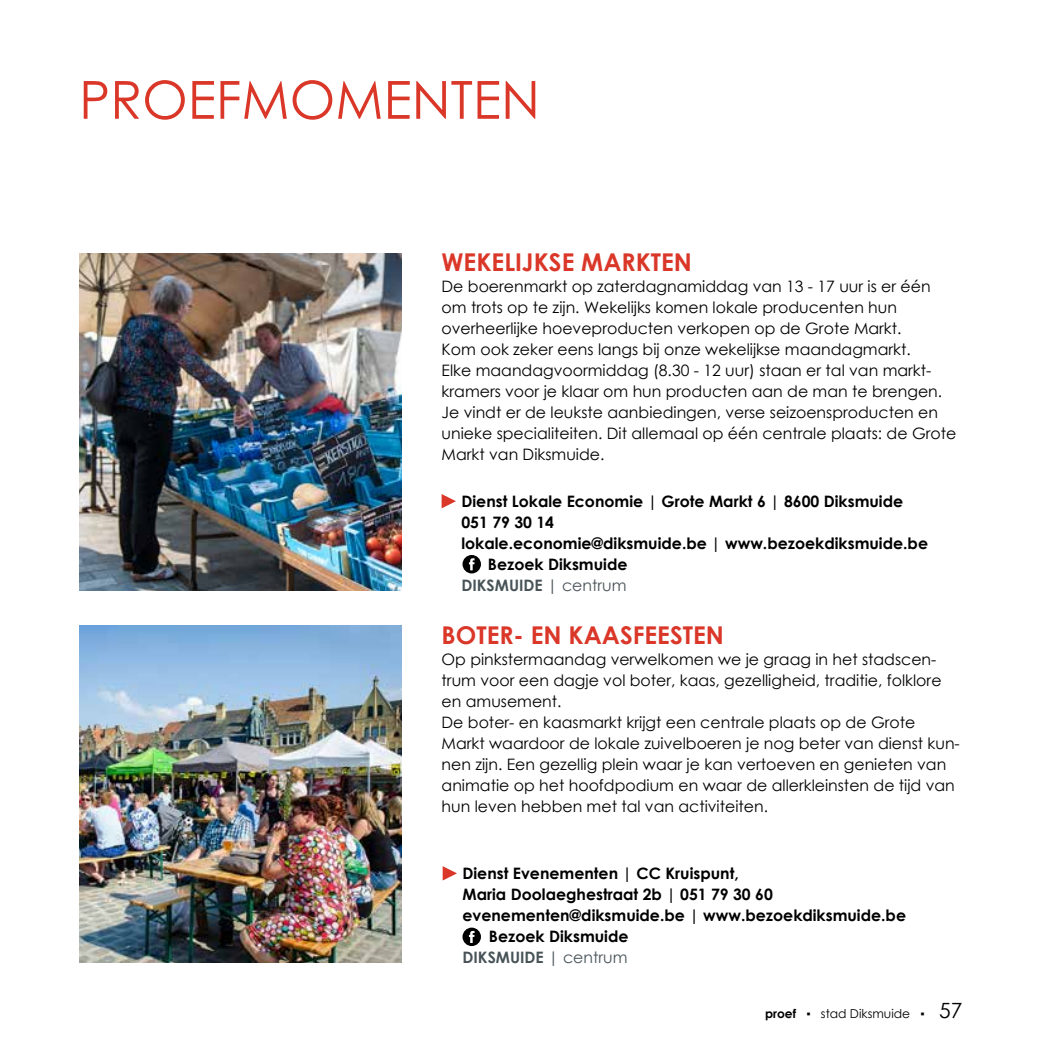
<style>
.page{position:relative;width:1042px;height:1042px;background:#fff}
.page>*{position:absolute;margin:0;border:0;box-sizing:border-box;transform-origin:0 0}
.t1{font:52.5px "Century Gothic";color:#da3729}
.t2{font:700 24.5px "Century Gothic";color:#da3729}
.t3{font:15.75px/21px "Century Gothic";color:#000}
.t4{font:700 15.75px "Century Gothic";color:#000}
.t5{font:700 15.75px "Century Gothic";color:#485358}
.t6{font:12.25px "Century Gothic";color:#000}
.s1{font-weight:400}
.s2{font-weight:700}
.s3{font-family:"Arial"}
.s4{font-size:21px}
</style>
<div class="page">
<img style="left:79px;top:253px;width:323px;height:337px">
<img style="left:79px;top:625px;width:323px;height:337px">
<svg style="left:441px;top:494px;width:15px;height:14px"></svg>
<svg style="left:443px;top:866px;width:14px;height:14px"></svg>
<div style="left:462px;top:555px;width:19px;height:18px;background:#000;border-radius:50%"></div>
<svg style="left:469px;top:558px;width:5px;height:12px"></svg>
<svg style="left:462px;top:927px;width:19px;height:19px"></svg>
<svg style="left:469px;top:931px;width:5px;height:12px"></svg>
<h1 class="t1" style="left:79px;top:63px;width:462px">PROEFMOMENTEN</h1>
<h2 class="t2" style="left:441px;top:244px;width:252px">WEKELIJKSE MARKTEN</h2>
<p class="t3" style="left:441px;top:276px;width:516px">De boerenmarkt op zaterdagnamiddag van 13 - 17 uur is er één om trots op te zijn. Wekelijks komen lokale producenten hun overheerlijke hoeveproducten verkopen op de Grote Markt.<br>Kom ook zeker eens langs bij onze wekelijkse maandagmarkt.<br>Elke maandagvoormiddag (8.30 - 12 uur) staan er tal van markt&shy;kramers voor je klaar om hun producten aan de man te brengen.<br>Je vindt er de leukste aanbiedingen, verse seizoensproducten en unieke specialiteiten. Dit allemaal op één centrale plaats: de Grote Markt van Diksmuide.</p>
<p class="t4" style="left:461px;top:489px;width:443px">Dienst Lokale Economie | Grote Markt 6 | 8600 Diksmuide</p>
<p class="t4" style="left:461px;top:510px;width:94px">051 79 30 14</p>
<p class="t4" style="left:461px;top:531px;width:468px">lokale.economie@diksmuide.be | www.bezoekdiksmuide.be</p>
<p class="t4" style="left:488px;top:552px;width:141px">Bezoek Diksmuide</p>
<p class="t5" style="left:461px;top:573px;width:167px">DIKSMUIDE <span class="s1">| centrum</span></p>
<h2 class="t2" style="left:441px;top:616px;width:284px">BOTER- EN KAASFEESTEN</h2>
<p class="t3" style="left:441px;top:648px;width:520px">Op pinkstermaandag verwelkomen we je graag in het stadscen&shy;trum voor een dagje vol boter, kaas, gezelligheid, traditie, folklore en amusement.<br>De boter- en kaasmarkt krijgt een centrale plaats op de Grote Markt waardoor de lokale zuivelboeren je nog beter van dienst kun&shy;nen zijn. Een gezellig plein waar je kan vertoeven en genieten van animatie op het hoofdpodium en waar de allerkleinsten de tijd van hun leven hebben met tal van activiteiten.</p>
<p class="t4" style="left:462px;top:861px;width:278px">Dienst Evenementen | CC Kruispunt,</p>
<p class="t4" style="left:462px;top:882px;width:312px">Maria Doolaeghestraat 2b | 051 79 30 60</p>
<p class="t4" style="left:462px;top:903px;width:445px">evenementen@diksmuide.be | www.bezoekdiksmuide.be</p>
<p class="t4" style="left:489px;top:924px;width:141px">Bezoek Diksmuide</p>
<p class="t5" style="left:462px;top:945px;width:167px">DIKSMUIDE <span class="s1">| centrum</span></p>
<p class="t6" style="left:765px;top:1005px;width:199px"><span class="s2">proef</span> <span class="s3">▪</span> stad Diksmuide <span class="s3">▪</span> <span class="s4">57</span></p>
</div>
